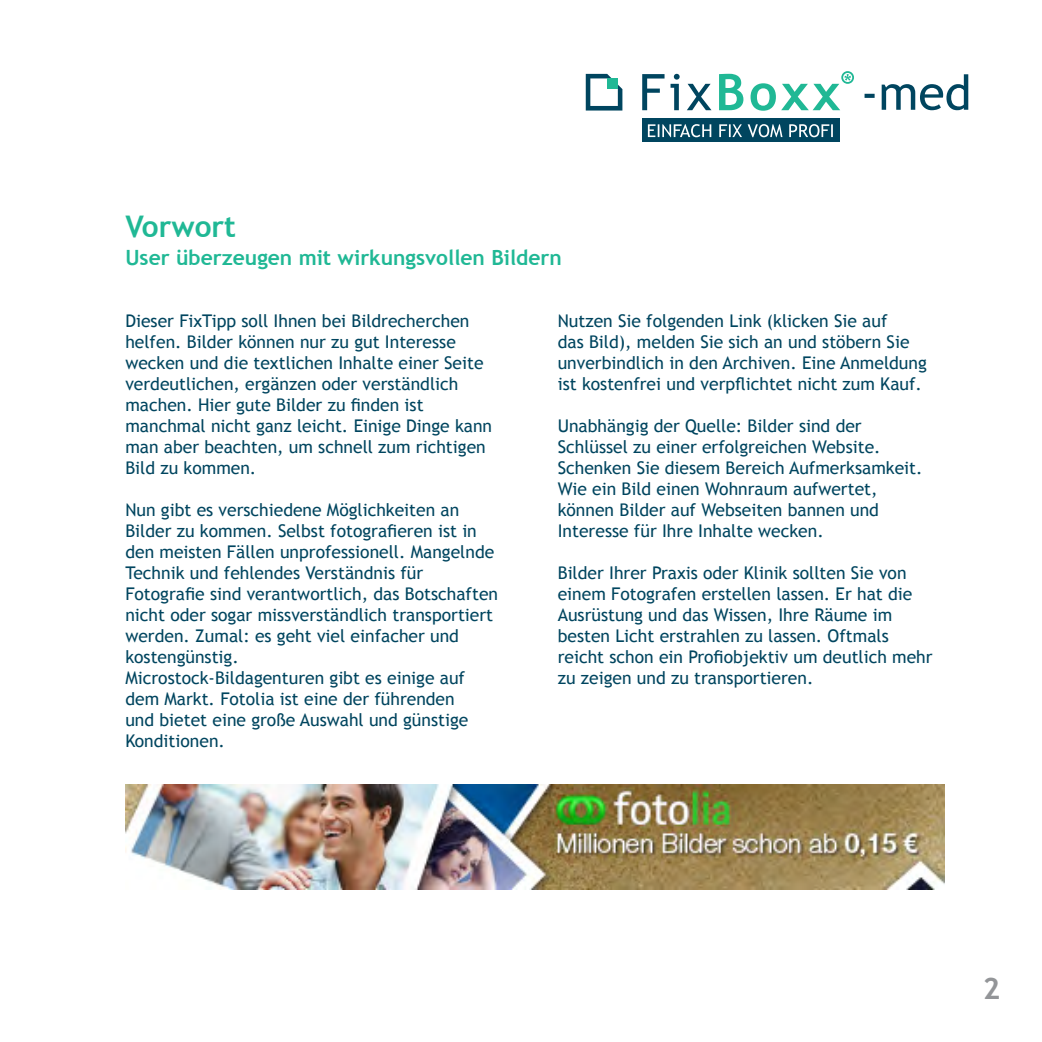
<style>
.page{position:relative;width:1042px;height:1042px;background:#fff}
.page>*{position:absolute;margin:0;border:0;box-sizing:border-box;transform-origin:0 0}
.t1{font:700 29.75px "Trebuchet MS";color:#20b895}
.t2{font:700 29.75px "Trebuchet MS";color:#939598}
.t3{font:700 21px "Trebuchet MS";color:#20b895}
.t4{font:17.5px/21px "Trebuchet MS";color:#00455f}
</style>
<div class="page">
<div style="left:642px;top:119px;width:198px;height:23px;background:#00455f"></div>
<svg style="left:642px;top:74px;width:69px;height:36px"></svg>
<svg style="left:586px;top:74px;width:36px;height:37px"></svg>
<div style="left:607px;top:79px;width:11px;height:10px;background:#20b895"></div>
<svg style="left:719px;top:74px;width:132px;height:37px"></svg>
<div style="left:841px;top:71px;width:13px;height:13px;border:2px solid #20b895;border-radius:50%"></div>
<svg style="left:648px;top:124px;width:185px;height:13px"></svg>
<svg style="left:864px;top:74px;width:104px;height:36px"></svg>
<img style="left:125px;top:785px;width:819px;height:105px">
<h1 class="t1" style="left:125px;top:208px;width:112px">Vorwort</h1>
<p class="t3" style="left:125px;top:244px;width:438px">User überzeugen mit wirkungsvollen Bildern</p>
<p class="t4" style="left:125px;top:310px;width:368px">Dieser FixTipp soll Ihnen bei Bildrecherchen helfen. Bilder können nur zu gut Interesse wecken und die textlichen Inhalte einer Seite verdeutlichen, ergänzen oder verständlich machen. Hier gute Bilder zu finden ist manchmal nicht ganz leicht. Einige Dinge kann man aber beachten, um schnell zum richtigen Bild zu kommen.</p>
<p class="t4" style="left:125px;top:499px;width:374px">Nun gibt es verschiedene Möglichkeiten an Bilder zu kommen. Selbst fotografieren ist in den meisten Fällen unprofessionell. Mangelnde Technik und fehlendes Verständnis für Fotografie sind verantwortlich, das Botschaften nicht oder sogar missverständlich transportiert werden. Zumal: es geht viel einfacher und kostengünstig.<br>Microstock-Bildagenturen gibt es einige auf dem Markt. Fotolia ist eine der führenden<br>und bietet eine große Auswahl und günstige Konditionen.</p>
<p class="t4" style="left:558px;top:310px;width:370px">Nutzen Sie folgenden Link (klicken Sie auf<br>das Bild), melden Sie sich an und stöbern Sie unverbindlich in den Archiven. Eine Anmeldung ist kostenfrei und verpflichtet nicht zum Kauf.</p>
<p class="t4" style="left:558px;top:415px;width:366px">Unabhängig der Quelle: Bilder sind der Schlüssel zu einer erfolgreichen Website.<br>Schenken Sie diesem Bereich Aufmerksamkeit.<br>Wie ein Bild einen Wohnraum aufwertet, können Bilder auf Webseiten bannen und Interesse für Ihre Inhalte wecken.</p>
<p class="t4" style="left:558px;top:562px;width:376px">Bilder Ihrer Praxis oder Klinik sollten Sie von einem Fotografen erstellen lassen. Er hat die Ausrüstung und das Wissen, Ihre Räume im besten Licht erstrahlen zu lassen. Oftmals reicht schon ein Profiobjektiv um deutlich mehr zu zeigen und zu transportieren.</p>
<h1 class="t2" style="left:983px;top:969px;width:19px">2</h1>
</div>
